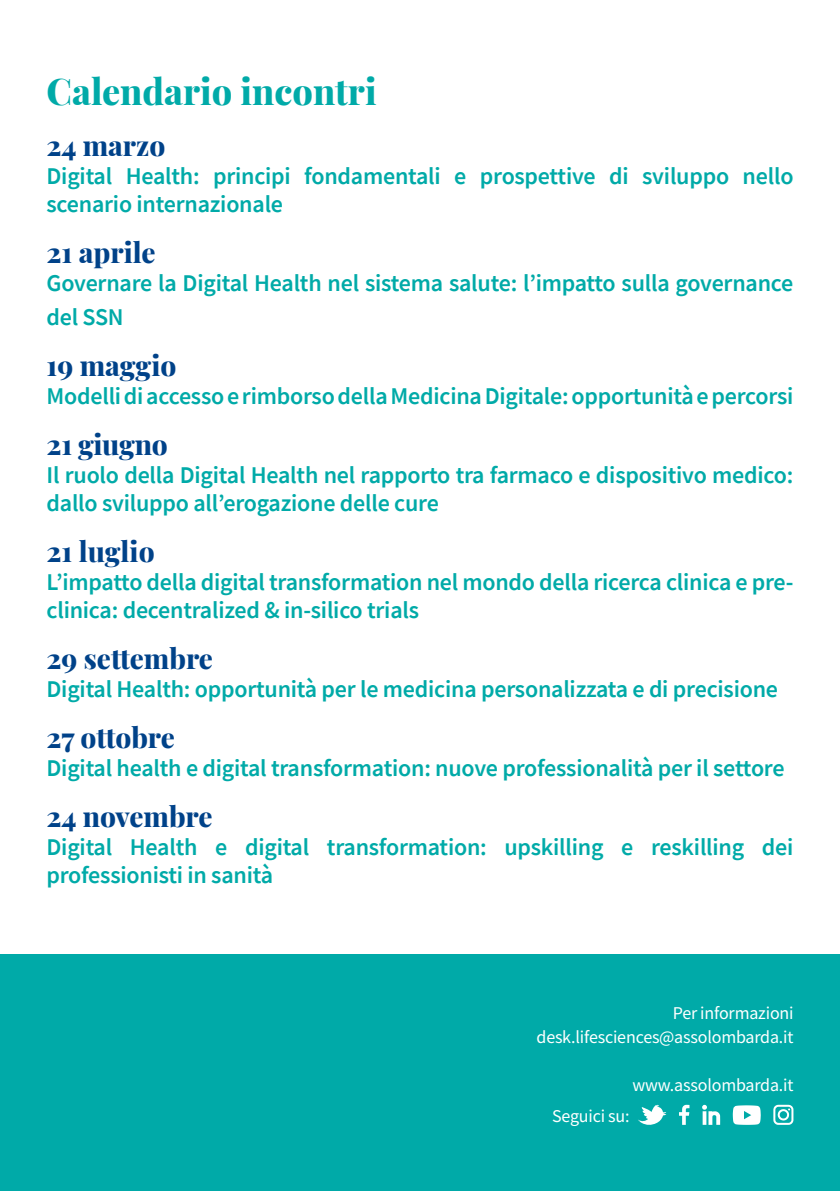
<style>
.page{position:relative;width:840px;height:1191px;background:#fff}
.page>*{position:absolute;margin:0;border:0;box-sizing:border-box;transform-origin:0 0}
.t1{font:800 36px "Playfair Display";color:#00aaa8}
.t2{font:800 28px "Playfair Display";color:#004289}
.t3{font:600 24px/28px "Source Sans Pro";letter-spacing:-.01em;color:#00aaa8}
.t4{font:18px/24px "Source Sans Variable";letter-spacing:-.01em;color:#fff;text-align:right}
</style>
<div class="page">
<div style="left:0;top:954px;width:839px;height:237px;background:#00aaa8"></div>
<svg style="left:638px;top:1104px;width:28px;height:21px"></svg>
<svg style="left:679px;top:1104px;width:10px;height:20px"></svg>
<svg style="left:702px;top:1104px;width:17px;height:20px"></svg>
<svg style="left:732px;top:1105px;width:28px;height:19px"></svg>
<svg style="left:773px;top:1104px;width:20px;height:20px"></svg>
<h1 class="t1" style="left:46px;top:63px;width:331px">Calendario incontri</h1>
<p class="t2" style="left:46px;top:124px;width:120px">24 marzo</p>
<p class="t3" style="left:46px;top:162px;width:748px">Digital Health: principi fondamentali e prospettive di sviluppo nello scenario internazionale</p>
<p class="t2" style="left:46px;top:231px;width:111px">21 aprile</p>
<p class="t3" style="left:46px;top:266px;width:748px;line-height:33.6px">Governare la Digital Health nel sistema salute: l’impatto sulla governance del SSN</p>
<p class="t2" style="left:46px;top:343px;width:131px">19 maggio</p>
<p class="t3" style="left:46px;top:381px;width:748px">Modelli di accesso e rimborso della Medicina Digitale: opportunità e percorsi</p>
<p class="t2" style="left:46px;top:422px;width:123px">21 giugno</p>
<p class="t3" style="left:46px;top:460px;width:748px">Il ruolo della Digital Health nel rapporto tra farmaco e dispositivo medico: dallo sviluppo all’erogazione delle cure</p>
<p class="t2" style="left:46px;top:529px;width:109px">21 luglio</p>
<p class="t3" style="left:46px;top:567px;width:748px">L’impatto della digital transformation nel mondo della ricerca clinica e pre&shy;clinica: decentralized &amp; in-silico trials</p>
<p class="t2" style="left:46px;top:636px;width:168px">29 settembre</p>
<p class="t3" style="left:46px;top:674px;width:732px">Digital Health: opportunità per le medicina personalizzata e di precisione</p>
<p class="t2" style="left:46px;top:715px;width:130px">27 ottobre</p>
<p class="t3" style="left:46px;top:753px;width:739px">Digital health e digital transformation: nuove professionalità per il settore</p>
<p class="t2" style="left:46px;top:794px;width:167px">24 novembre</p>
<p class="t3" style="left:46px;top:832px;width:748px">Digital Health e digital transformation: upskilling e reskilling dei professionisti in sanità</p>
<p class="t4" style="left:536px;top:1001px;width:258px">Per informazioni desk.lifesciences@assolombarda.it</p>
<p class="t4" style="left:632px;top:1073px;width:162px">www.assolombarda.it</p>
<p class="t4" style="left:551px;top:1104px;width:79px">Seguici su:</p>
</div>
